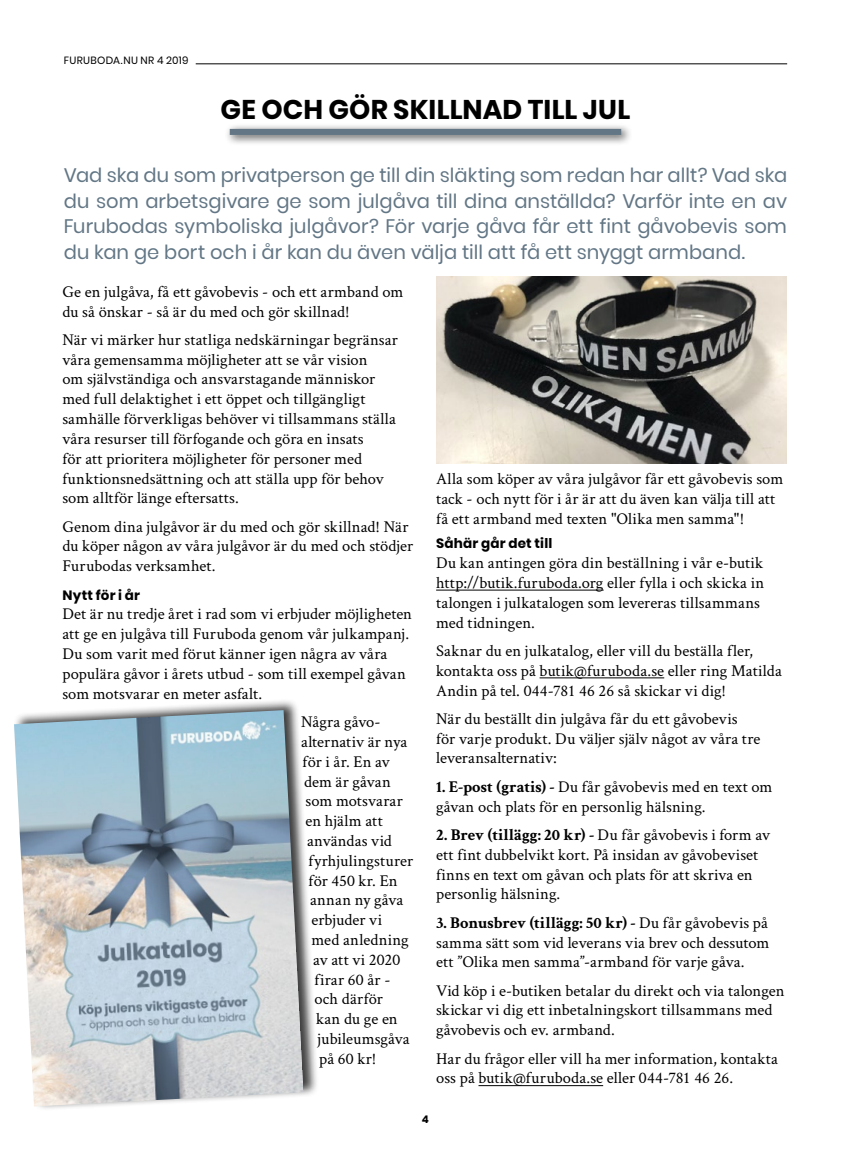
<style>
.page{position:relative;width:851px;height:1149px;background:#fff}
.page>*{position:absolute;margin:0;border:0;box-sizing:border-box;transform-origin:0 0}
.t1{font:700 27px "Poppins";letter-spacing:.005em;color:#000}
.t2{font:19.5px/25.5px "Poppins";color:#627685;text-align:justify}
.t3{font:16.5px/19.8px "Crimson Text";letter-spacing:.005em;color:#000}
.t4{font:700 13.5px "Poppins";letter-spacing:.015em;color:#000}
.t5{font:10.5px "Poppins";letter-spacing:.03em;color:#000}
.t6{font:700 10.5px "Poppins";color:#000}
.s1{font-weight:700}
</style>
<div class="page">
<hr style="left:196px;top:63px;width:591px;height:1px;background:#000">
<div style="left:225px;top:123px;width:407px;height:23px;background:#000;opacity:.75"></div>
<div style="left:230px;top:129px;width:391px;height:6px;background:#627685"></div>
<hr style="left:436px;top:589px;width:167px;height:1px;background:#000">
<hr style="left:539px;top:677px;width:125px;height:1px;background:#000">
<hr style="left:478px;top:1084px;width:125px;height:1px;background:#000">
<div style="left:14px;top:698px;width:305px;height:412px;background:#000;opacity:.75"></div>
<img style="left:14px;top:710px;width:289px;height:396px">
<img style="left:436px;top:276px;width:350px;height:187px">
<p class="t5" style="left:64px;top:54px;width:126px">FURUBODA.NU NR 4 2019</p>
<h1 class="t1" style="left:220px;top:94px;width:411px">GE OCH GÖR SKILLNAD TILL JUL</h1>
<p class="t2" style="left:64px;top:163px;width:724px">Vad ska du som privatperson ge till din släkting som redan har allt? Vad ska du som arbetsgivare ge som julgåva till dina anställda? Varför inte en av Furubodas symboliska julgåvor? För varje gåva får ett fint gåvobevis som du kan ge bort och i år kan du även välja till att få ett snyggt armband.</p>
<p class="t3" style="left:62px;top:281px;width:342px">Ge en julgåva, få ett gåvobevis - och ett armband om du så önskar - så är du med och gör skillnad!</p>
<p class="t3" style="left:62px;top:329px;width:337px">När vi märker hur statliga nedskärningar begränsar våra gemensamma möjligheter att se vår vision<br>om självständiga och ansvarstagande människor med full delaktighet i ett öppet och tillgängligt samhälle förverkligas behöver vi tillsammans ställa våra resurser till förfogande och göra en insats<br>för att prioritera möjligheter för personer med funktionsnedsättning och att ställa upp för behov som alltför länge eftersatts.</p>
<p class="t3" style="left:62px;top:515px;width:352px">Genom dina julgåvor är du med och gör skillnad! När du köper någon av våra julgåvor är du med och stödjer<br>Furubodas verksamhet.</p>
<p class="t4" style="left:62px;top:587px;width:79px">Nytt för i år</p>
<p class="t3" style="left:62px;top:603px;width:351px">Det är nu tredje året i rad som vi erbjuder möjligheten att ge en julgåva till Furuboda genom vår julkampanj.<br>Du som varit med förut känner igen några av våra populära gåvor i årets utbud - som till exempel gåvan som motsvarar en meter asfalt.</p>
<p class="t3" style="left:301px;top:711px;width:81px">Några gåvo-</p>
<p class="t3" style="left:301px;top:730px;width:108px">alternativ är nya</p>
<p class="t3" style="left:302px;top:750px;width:89px">för i år. En av</p>
<p class="t3" style="left:304px;top:770px;width:88px">dem är gåvan</p>
<p class="t3" style="left:305px;top:790px;width:99px">som motsvarar</p>
<p class="t3" style="left:305px;top:810px;width:79px">en hjälm att</p>
<p class="t3" style="left:307px;top:829px;width:86px">användas vid</p>
<p class="t3" style="left:308px;top:849px;width:106px">fyrhjulingsturer</p>
<p class="t3" style="left:308px;top:869px;width:91px">för 450 kr. En</p>
<p class="t3" style="left:310px;top:889px;width:95px">annan ny gåva</p>
<p class="t3" style="left:311px;top:909px;width:72px">erbjuder vi</p>
<p class="t3" style="left:311px;top:928px;width:99px">med anledning</p>
<p class="t3" style="left:313px;top:948px;width:89px">av att vi 2020</p>
<p class="t3" style="left:314px;top:968px;width:77px">firar 60 år -</p>
<p class="t3" style="left:314px;top:988px;width:70px">och därför</p>
<p class="t3" style="left:316px;top:1008px;width:83px">kan du ge en</p>
<p class="t3" style="left:317px;top:1027px;width:94px">jubileumsgåva</p>
<p class="t3" style="left:319px;top:1047px;width:59px">på 60 kr!</p>
<p class="t3" style="left:436px;top:468px;width:348px">Alla som köper av våra julgåvor får ett gåvobevis som tack - och nytt för i år är att du även kan välja till att få ett armband med texten "Olika men samma"!</p>
<p class="t4" style="left:436px;top:535px;width:118px">Såhär går det till</p>
<p class="t3" style="left:436px;top:552px;width:329px">Du kan antingen göra din beställning i vår e-butik http://butik.furuboda.org eller fylla i och skicka in talongen i julkatalogen som levereras tillsammans med tidningen.</p>
<p class="t3" style="left:436px;top:640px;width:347px">Saknar du en julkatalog, eller vill du beställa fler, kontakta oss på butik@furuboda.se eller ring Matilda<br>Andin på tel. 044-781 46 26 så skickar vi dig!</p>
<p class="t3" style="left:436px;top:707px;width:326px">När du beställt din julgåva får du ett gåvobevis för varje produkt. Du väljer själv något av våra tre leveransalternativ:</p>
<p class="t3" style="left:436px;top:775px;width:338px"><span class="s1">1. E-post (gratis) -</span> Du får gåvobevis med en text om gåvan och plats för en personlig hälsning.</p>
<p class="t3" style="left:436px;top:823px;width:335px"><span class="s1">2. Brev (tillägg: 20 kr) -</span> Du får gåvobevis i form av ett fint dubbelvikt kort. På insidan av gåvobeviset finns en text om gåvan och plats för att skriva en personlig hälsning.</p>
<p class="t3" style="left:436px;top:911px;width:335px;text-align:justify"><span class="s1">3. Bonusbrev (tillägg: 50 kr) -</span> Du får gåvobevis på samma sätt som vid leverans via brev och dessutom ett ”Olika men samma”-armband för varje gåva.</p>
<p class="t3" style="left:436px;top:979px;width:350px">Vid köp i e-butiken betalar du direkt och via talongen skickar vi dig ett inbetalningskort tillsammans med gåvobevis och ev. armband.</p>
<p class="t3" style="left:436px;top:1047px;width:343px">Har du frågor eller vill ha mer information, kontakta oss på butik@furuboda.se eller 044-781 46 26.</p>
<p class="t6" style="left:422px;top:1112px;width:9px">4</p>
</div>
